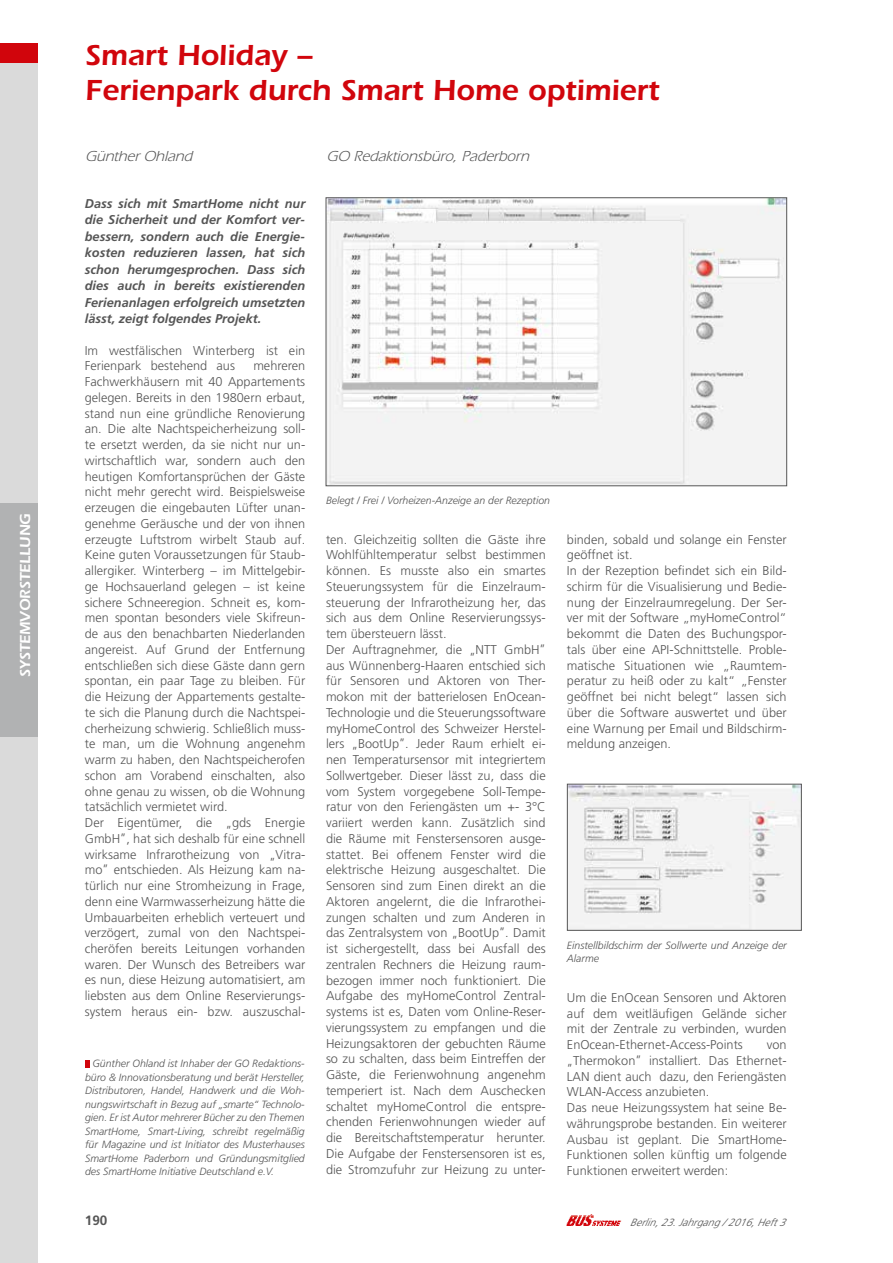
<style>
.page{position:relative;width:893px;height:1263px;background:#fff}
.page>*{position:absolute;margin:0;border:0;box-sizing:border-box;transform-origin:0 0}
.t1{font:900 30px/34.5px "Erie";color:#d1050c}
.t2{font:italic 15px "Erie";color:#565656}
.t3{font:900 15px "Erie";color:#fff}
.t4{font:700 13.5px "Frutiger";color:#565656}
.t5{font:300 12.75px/15.8px "Frutiger";color:#565656}
.t6{font:italic 700 12.75px/16.5px "Frutiger";color:#565656;text-align:justify}
.t7{font:italic 300 10.5px/13.5px "Frutiger";color:#565656}
.t8{font:italic 300 10.5px "Frutiger";color:#565656}
.s1{font-stretch:condensed}
</style>
<div class="page">
<div style="left:0;top:50px;width:38px;height:1213px;background:#dadada"></div>
<div style="left:0;top:43px;width:38px;height:20px;background:#d1050c"></div>
<div style="left:0;top:503px;width:38px;height:234px;background:#b1b2b3"></div>
<img style="left:567px;top:1214px;width:54px;height:12px">
<img style="left:328px;top:199px;width:457px;height:285px">
<div style="left:326px;top:197px;width:461px;height:289px;border:1px solid #565656"></div>
<svg style="left:85px;top:1060px;width:5px;height:7px"></svg>
<img style="left:569px;top:786px;width:231px;height:143px">
<div style="left:567px;top:784px;width:235px;height:147px;border:1px solid #565656"></div>
<p class="t3" style="left:16px;top:677px;width:165px;rotate:-90deg">SYSTEMVORSTELLUNG</p>
<h1 class="t1" style="left:85px;top:38px;width:576px">Smart Holiday –<br>Ferienpark durch Smart Home optimiert</h1>
<p class="t2" style="left:85px;top:148px;width:112px">GüntherOhland</p>
<p class="t2" style="left:327px;top:148px;width:207px">GO Redaktionsbüro,Paderborn</p>
<p class="t6" style="left:85px;top:195px;width:222px">Dass sich mit SmartHome nicht nur die Sicherheit und der Komfort ver&shy;bessern, sondern auch die Energie&shy;kosten reduzieren lassen, hat sich schon herumgesprochen. Dass sich dies auch in bereits existierenden Ferienanlagen erfolgreich umsetzten lässt, zeigt folgendes Projekt.</p>
<p class="t5" style="left:85px;top:342px;width:222px">Im westfälischen Winterberg ist ein<br>Ferienpark bestehend aus</p>
<p class="t5" style="left:85px;top:358px;width:222px;text-indent:168px">mehreren Fachwerkhäusern mit 40 Appartements gelegen. Bereits in den 1980ern erbaut, stand nun eine gründliche Renovierung an. Die alte Nachtspeicherheizung soll&shy;te ersetzt werden, da sie nicht nur un&shy;wirtschaftlich war, sondern auch den heutigen Komfortansprüchen der Gäste nicht mehr gerecht wird. Beispielsweise erzeugen die eingebauten Lüfter unan&shy;genehme Geräusche und der von ihnen erzeugte Luftstrom wirbelt Staub auf.<br>Keine guten Voraussetzungen für Staub&shy;allergiker. Winterberg – im Mittelgebir&shy;ge Hochsauerland gelegen – ist keine sichere Schneeregion. Schneit es, kom&shy;men spontan besonders viele Skifreun&shy;de aus den benachbarten Niederlanden angereist. Auf Grund der Entfernung entschließen sich diese Gäste dann gern spontan, ein paar Tage zu bleiben. Für die Heizung der Appartements gestalte&shy;te sich die Planung durch die Nachtspei&shy;cherheizung schwierig. Schließlich muss&shy;te man, um die Wohnung angenehm warm zu haben, den Nachtspeicherofen schon am Vorabend einschalten, also ohne genau zu wissen, ob die Wohnung tatsächlich vermietet wird.<br>Der Eigentümer, die <span class="s1">„</span>gds Energie GmbH<span class="s1">”</span>, hat sich deshalb für eine schnell wirksame Infrarotheizung von <span class="s1">„</span>Vitra&shy;mo<span class="s1">”</span> entschieden. Als Heizung kam na&shy;türlich nur eine Stromheizung in Frage, denn eine Warmwasserheizung hätte die Umbauarbeiten erheblich verteuert und verzögert, zumal von den Nachtspei&shy;cheröfen bereits Leitungen vorhanden waren. Der Wunsch des Betreibers war es nun, diese Heizung automatisiert, am liebsten aus dem Online Reservierungs&shy;system heraus ein- bzw. auszuschal-</p>
<p class="t7" style="left:85px;top:1057px;width:221px;text-align:justify;text-indent:7px">Günther Ohland ist Inhaber der GO Redaktions&shy;büro &amp; Innovationsberatung und berät Hersteller, Distributoren, Handel, Handwerk und die Woh&shy;nungswirtschaft in Bezug auf „smarte“ Technolo&shy;gien. Er ist Autor mehrerer Bücher zu den Themen SmartHome, Smart-Living, schreibt regelmäßig für Magazine und ist Initiator des Musterhauses SmartHome Paderborn und Gründungsmitglied des SmartHome Initiative Deutschland e.V.</p>
<p class="t7" style="left:326px;top:494px;width:226px">Belegt / Frei / Vorheizen-Anzeige an der Rezeption</p>
<p class="t5" style="left:326px;top:532px;width:221px">ten. Gleichzeitig sollten die Gäste ihre Wohlfühltemperatur selbst bestimmen können. Es musste also ein smartes Steuerungssystem für die Einzelraum&shy;steuerung der Infrarotheizung her, das sich aus dem Online Reservierungssys&shy;tem übersteuern lässt.<br>Der Auftragnehmer, die <span class="s1">„</span>NTT GmbH<span class="s1">” </span>aus Wünnenberg-Haaren entschied sich für Sensoren und Aktoren von Ther&shy;mokon mit der batterielosen EnOcean-Technologie und die Steuerungssoftware myHomeControl des Schweizer Herstel&shy;lers <span class="s1">„</span>BootUp<span class="s1">”</span>. Jeder Raum erhielt ei&shy;nen Temperatursensor mit integriertem Sollwertgeber. Dieser lässt zu, dass die vom System vorgegebene Soll-Tempe&shy;ratur von den Feriengästen um +- 3°C variiert werden kann. Zusätzlich sind die Räume mit Fenstersensoren ausge&shy;stattet. Bei offenem Fenster wird die elektrische Heizung ausgeschaltet. Die Sensoren sind zum Einen direkt an die Aktoren angelernt, die die Infrarothei&shy;zungen schalten und zum Anderen in das Zentralsystem von <span class="s1">„</span>BootUp<span class="s1">”</span>. Damit ist sichergestellt, dass bei Ausfall des zentralen Rechners die Heizung raum&shy;bezogen immer noch funktioniert. Die Aufgabe des myHomeControl Zentral&shy;systems ist es, Daten vom Online-Reser&shy;vierungssystem zu empfangen und die Heizungsaktoren der gebuchten Räume so zu schalten, dass beim Eintreffen der Gäste, die Ferienwohnung angenehm temperiert ist. Nach dem Auschecken schaltet myHomeControl die entspre&shy;chenden Ferienwohnungen wieder auf die Bereitschaftstemperatur herunter.<br>Die Aufgabe der Fenstersensoren ist es, die Stromzufuhr zur Heizung zu unter-</p>
<p class="t5" style="left:567px;top:531px;width:221px">binden, sobald und solange ein Fenster geöffnet ist.<br>In der Rezeption befindet sich ein Bild&shy;schirm für die Visualisierung und Bedie&shy;nung der Einzelraumregelung. Der Ser&shy;ver mit der Software „myHomeControl“ bekommt die Daten des Buchungspor&shy;tals über eine API-Schnittstelle. Proble&shy;matische Situationen wie „Raumtem&shy;peratur zu heiß oder zu kalt“ „Fenster geöffnet bei nicht belegt“ lassen sich über die Software auswertet und über eine Warnung per Email und Bildschirm&shy;meldung anzeigen.</p>
<p class="t7" style="left:567px;top:939px;width:221px;line-height:12.8px">Einstellbildschirm der Sollwerte und Anzeige der<br>Alarme</p>
<p class="t5" style="left:567px;top:990px;width:221px;text-align:justify">Um die EnOcean Sensoren und Aktoren auf dem weitläufigen Gelände sicher mit der Zentrale zu verbinden, wurden EnOcean-Ethernet-Access-Points</p>
<p class="t5" style="left:567px;top:1037px;width:221px;text-indent:200px">von <span class="s1">„</span>Thermokon<span class="s1">”</span> installiert. Das Ethernet-<br>LAN dient auch dazu, den Feriengästen<br>WLAN-Access anzubieten.<br>Das neue Heizungssystem hat seine Be&shy;währungsprobe bestanden. Ein weiterer<br>Ausbau ist geplant. Die SmartHome-<br>Funktionen sollen künftig um folgende<br>Funktionen erweitert werden:</p>
<p class="t4" style="left:85px;top:1213px;width:24px">190</p>
<p class="t8" style="left:630px;top:1216px;width:162px">Berlin,23.Jahrgang/2016,Heft3</p>
</div>
